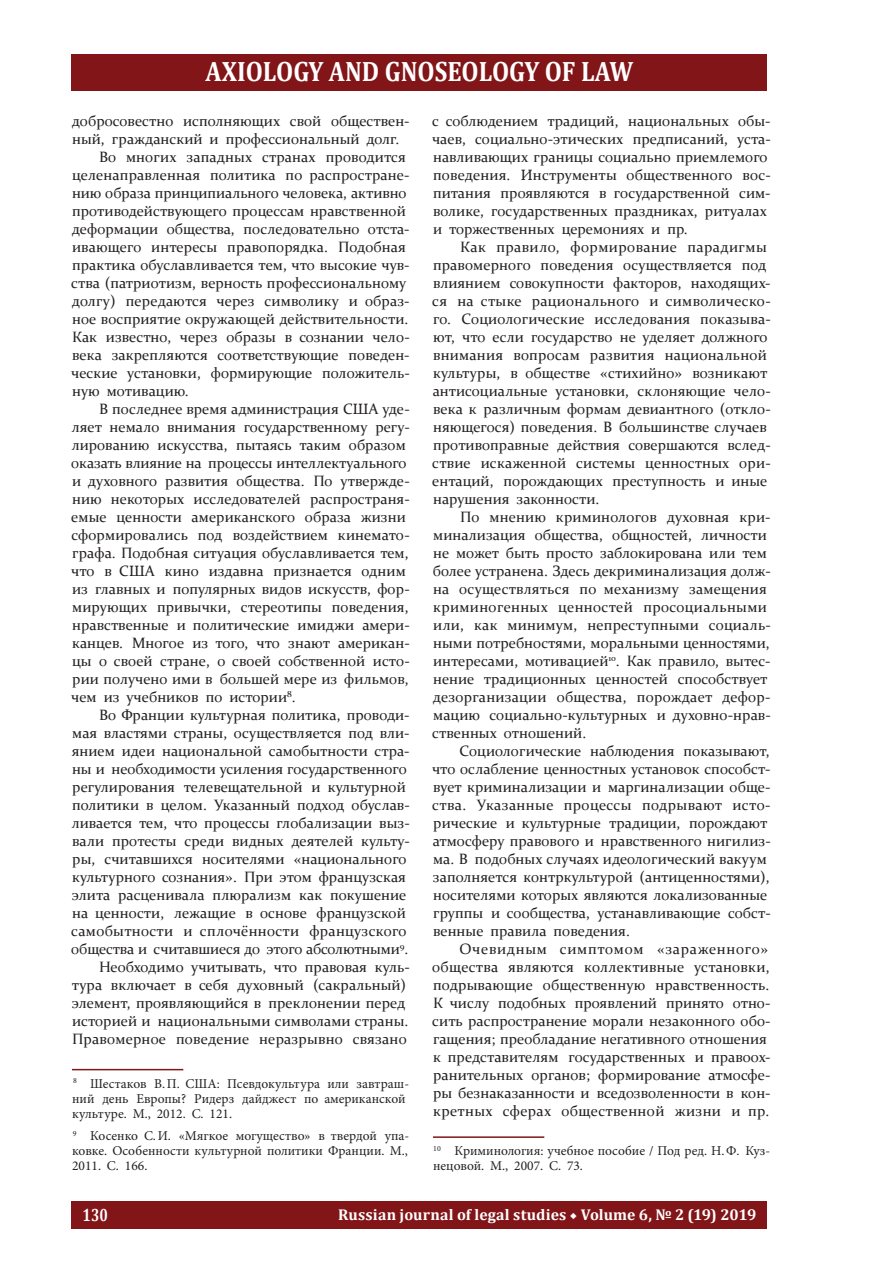
<style>
.page{position:relative;width:893px;height:1263px;background:#fff}
.page>*{position:absolute;margin:0;border:0;box-sizing:border-box;transform-origin:0 0}
.t1{font:700 28.2px "Cambria";color:#fff;scale:.88 1}
.t2{font:700 17.85px "Cambria";color:#fff;scale:.8 1}
.t3{font:700 15.6px "Cambria";letter-spacing:.01em;color:#fff}
.t4{font:15px/18px "Constantia";color:#231f20}
.t5{font:13.5px/15px "Minion Pro";color:#231f20}
.s1{font-family:"Minion Pro";font-weight:400}
</style>
<div class="page">
<div style="left:72px;top:1202px;width:695px;height:27px;background:#811518"></div>
<div style="left:72px;top:54px;width:695px;height:36px;background:#811518"></div>
<hr style="left:72px;top:1069px;width:111px;height:1px;background:#811518">
<hr style="left:433px;top:1136px;width:111px;height:2px;background:#811518">
<h1 class="t1" style="left:206px;top:51px;width:488px">AXIOLOGY AND GNOSEOLOGY OF LAW</h1>
<p class="t4" style="left:72px;top:111px;width:339px">добросовестно исполняющих свой обществен-</p>
<p class="t4" style="left:72px;top:129px;width:329px">ный, гражданский и профессиональный долг.</p>
<p class="t4" style="left:99px;top:147px;width:308px">Во многих западных странах проводится</p>
<p class="t4" style="left:72px;top:165px;width:339px">целенаправленная политика по распростране-</p>
<p class="t4" style="left:72px;top:183px;width:336px">нию образа принципиального человека, активно</p>
<p class="t4" style="left:72px;top:201px;width:335px">противодействующего процессам нравственной</p>
<p class="t4" style="left:72px;top:219px;width:339px">деформации общества, последовательно отста-</p>
<p class="t4" style="left:72px;top:237px;width:335px">ивающего интересы правопорядка. Подобная</p>
<p class="t4" style="left:72px;top:255px;width:339px">практика обуславливается тем, что высокие чув-</p>
<p class="t4" style="left:71px;top:273px;width:337px">ства (патриотизм, верность профессиональному</p>
<p class="t4" style="left:72px;top:291px;width:339px">долгу) передаются через символику и образ-</p>
<p class="t4" style="left:72px;top:309px;width:338px">ное восприятие окружающей действительности.</p>
<p class="t4" style="left:72px;top:327px;width:339px">Как известно, через образы в сознании чело-</p>
<p class="t4" style="left:72px;top:345px;width:339px">века закрепляются соответствующие поведен-</p>
<p class="t4" style="left:71px;top:363px;width:340px">ческие установки, формирующие положитель-</p>
<p class="t4" style="left:72px;top:381px;width:118px">ную мотивацию.</p>
<p class="t4" style="left:99px;top:399px;width:312px">В последнее время администрация США уде-</p>
<p class="t4" style="left:71px;top:417px;width:340px">ляет немало внимания государственному регу-</p>
<p class="t4" style="left:71px;top:435px;width:336px">лированию искусства, пытаясь таким образом</p>
<p class="t4" style="left:71px;top:453px;width:337px">оказать влияние на процессы интеллектуального</p>
<p class="t4" style="left:72px;top:471px;width:339px">и духовного развития общества. По утвержде-</p>
<p class="t4" style="left:72px;top:489px;width:339px">нию некоторых исследователей распространя-</p>
<p class="t4" style="left:71px;top:507px;width:336px">емые ценности американского образа жизни</p>
<p class="t4" style="left:71px;top:525px;width:340px">сформировались под воздействием кинемато-</p>
<p class="t4" style="left:72px;top:543px;width:338px">графа. Подобная ситуация обуславливается тем,</p>
<p class="t4" style="left:71px;top:561px;width:336px">что в США кино издавна признается одним</p>
<p class="t4" style="left:72px;top:579px;width:339px">из главных и популярных видов искусств, фор-</p>
<p class="t4" style="left:72px;top:597px;width:338px">мирующих привычки, стереотипы поведения,</p>
<p class="t4" style="left:72px;top:615px;width:339px">нравственные и политические имиджи амери-</p>
<p class="t4" style="left:72px;top:633px;width:339px">канцев. Многое из того, что знают американ-</p>
<p class="t4" style="left:72px;top:651px;width:339px">цы о своей стране, о своей собственной исто-</p>
<p class="t4" style="left:72px;top:669px;width:338px">рии получено ими в большей мере из фильмов,</p>
<p class="t4" style="left:71px;top:687px;width:226px">чем из учебников по истории<sup>8</sup>.</p>
<p class="t4" style="left:99px;top:705px;width:312px">Во Франции культурная политика, проводи-</p>
<p class="t4" style="left:72px;top:723px;width:339px">мая властями страны, осуществляется под вли-</p>
<p class="t4" style="left:72px;top:741px;width:339px">янием идеи национальной самобытности стра-</p>
<p class="t4" style="left:72px;top:759px;width:336px">ны и необходимости усиления государственного</p>
<p class="t4" style="left:72px;top:777px;width:335px">регулирования телевещательной и культурной</p>
<p class="t4" style="left:72px;top:795px;width:339px">политики в целом. Указанный подход обуслав-</p>
<p class="t4" style="left:71px;top:813px;width:340px">ливается тем, что процессы глобализации выз-</p>
<p class="t4" style="left:72px;top:831px;width:339px">вали протесты среди видных деятелей культу-</p>
<p class="t4" style="left:72px;top:849px;width:336px">ры, считавшихся носителями «национального</p>
<p class="t4" style="left:72px;top:867px;width:335px">культурного сознания». При этом французская</p>
<p class="t4" style="left:72px;top:885px;width:336px">элита расценивала плюрализм как покушение</p>
<p class="t4" style="left:72px;top:903px;width:335px">на ценности, лежащие в основе французской</p>
<p class="t4" style="left:71px;top:921px;width:337px">самобытности и сплочённости французского</p>
<p class="t4" style="left:71px;top:939px;width:338px">общества и считавшиеся до этого абсолютными<sup>9</sup>.</p>
<p class="t4" style="left:99px;top:957px;width:312px">Необходимо учитывать, что правовая куль-</p>
<p class="t4" style="left:72px;top:975px;width:336px">тура включает в себя духовный (сакральный)</p>
<p class="t4" style="left:72px;top:993px;width:335px">элемент, проявляющийся в преклонении перед</p>
<p class="t4" style="left:72px;top:1011px;width:338px">историей и национальными символами страны.</p>
<p class="t4" style="left:72px;top:1029px;width:336px">Правомерное поведение неразрывно связано</p>
<p class="t5" style="left:72px;top:1076px;width:339px"><sup>8</sup> Шестаков В.П. США: Псевдокультура или завтраш&shy;ний день Европы? Ридерз дайджест по американской культуре. М., 2012. С. 121.</p>
<p class="t5" style="left:72px;top:1128px;width:339px;text-align:justify"><sup>9</sup> Косенко С.И. «Мягкое могущество» в твердой упа&shy;ковке. Особенности культурной политики Франции. М., 2011. С. 166.</p>
<p class="t4" style="left:432px;top:111px;width:340px">с соблюдением традиций, национальных обы&shy;чаев, социально-этических предписаний, уста&shy;навливающих границы социально приемлемого поведения. Инструменты общественного вос&shy;питания проявляются в государственной сим&shy;волике, государственных праздниках, ритуалах и торжественных церемониях и пр.</p>
<p class="t4" style="left:432px;top:237px;width:340px;text-indent:28px">Как правило, формирование парадигмы правомерного поведения осуществляется под влиянием совокупности факторов, находящих&shy;ся на стыке рационального и символическо&shy;го. Социологические исследования показыва&shy;ют, что если государство не уделяет должного внимания вопросам развития национальной культуры, в обществе «стихийно» возникают антисоциальные установки, склоняющие чело&shy;века к различным формам девиантного (откло&shy;няющегося) поведения. В большинстве случаев противоправные действия совершаются вслед&shy;ствие искаженной системы ценностных ори&shy;ентаций, порождающих преступность и иные нарушения законности.</p>
<p class="t4" style="left:432px;top:507px;width:340px;text-indent:28px">По мнению криминологов духовная кри&shy;минализация общества, общностей, личности не может быть просто заблокирована или тем более устранена. Здесь декриминализация долж&shy;на осуществляться по механизму замещения криминогенных ценностей просоциальными или, как минимум, непреступными социаль&shy;ными потребностями, моральными ценностями, интересами, мотивацией<sup>10</sup>. Как правило, вытес&shy;нение традиционных ценностей способствует дезорганизации общества, порождает дефор&shy;мацию социально-культурных и духовно-нрав&shy;ственных отношений.</p>
<p class="t4" style="left:432px;top:741px;width:340px;text-indent:28px">Социологические наблюдения показывают, что ослабление ценностных установок способст&shy;вует криминализации и маргинализации обще&shy;ства. Указанные процессы подрывают исто&shy;рические и культурные традиции, порождают атмосферу правового и нравственного нигилиз&shy;ма. В подобных случаях идеологический вакуум заполняется контркультурой (антиценностями), носителями которых являются локализованные группы и сообщества, устанавливающие собст&shy;венные правила поведения.</p>
<p class="t4" style="left:432px;top:939px;width:340px;text-indent:27px">Очевидным симптомом «зараженного» общества являются коллективные установки, подрывающие общественную нравственность.<br>К числу подобных проявлений принято отно&shy;сить распространение морали незаконного обо&shy;гащения; преобладание негативного отношения к представителям государственных и правоох&shy;ранительных органов; формирование атмосфе&shy;ры безнаказанности и вседозволенности в кон&shy;кретных сферах общественной жизни и пр.</p>
<p class="t5" style="left:433px;top:1143px;width:339px"><sup>10</sup> Криминология: учебное пособие / Под ред. Н.Ф. Куз&shy;нецовой. М., 2007. С. 73.</p>
<p class="t2" style="left:83px;top:1202px;width:33px">130</p>
<p class="t3" style="left:338px;top:1203px;width:420px">Russian journal of legal studies <span class="s1">◆</span> Volume 6, № 2 (19) 2019</p>
</div>
